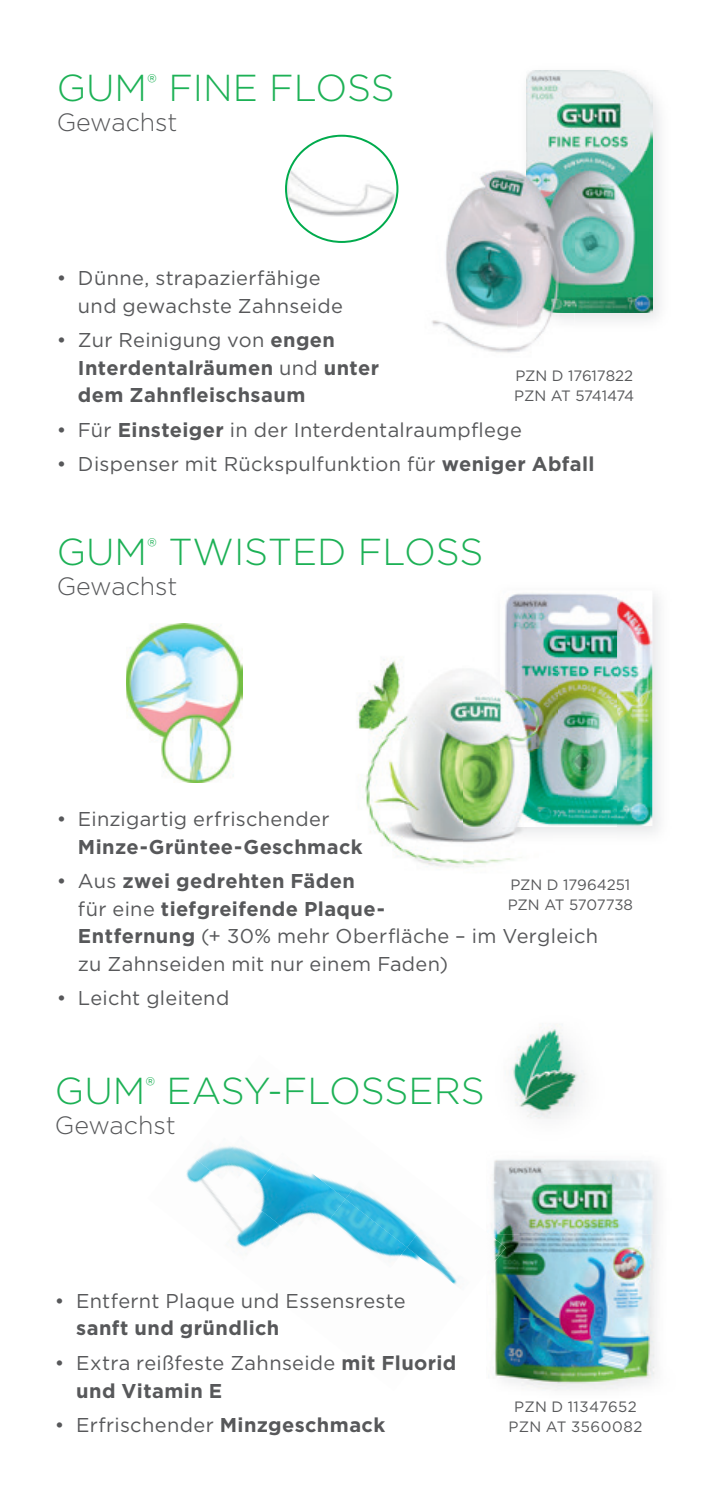
<style>
.page{position:relative;width:709px;height:1489px;background:#fff}
.page>*{position:absolute;margin:0;border:0;box-sizing:border-box;transform-origin:0 0}
.t1{font:300 37.5px "Gotham";color:#1db156}
.t2{font:300 25px "Gotham";color:#57585a}
.t3{font:20px/27.5px "Gotham";letter-spacing:.015em;color:#57585a}
.t4{font:700 20px/27.5px "Gotham";letter-spacing:.02em;color:#57585a}
.t5{font:15px/20px "Gotham";color:#57585a}
.t6{font:15px/20px "Gotham";letter-spacing:.025em;color:#57585a;text-align:center}
.s1{font-weight:400}
.s2{font-weight:700}
</style>
<div class="page">
<img style="left:186px;top:1147px;width:189px;height:51px">
<img style="left:222px;top:1146px;width:99px;height:4px">
<img style="left:214px;top:1198px;width:214px;height:50px">
<img style="left:270px;top:1246px;width:190px;height:39px">
<img style="left:616px;top:596px;width:44px;height:238px">
<img style="left:510px;top:593px;width:142px;height:233px">
<img style="left:126px;top:623px;width:117px;height:159px">
<svg style="left:285px;top:135px;width:113px;height:108px"></svg>
<img style="left:491px;top:1159px;width:168px;height:232px">
<img style="left:509px;top:1024px;width:76px;height:95px">
<img style="left:545px;top:1039px;width:5px;height:53px">
<img style="left:356px;top:659px;width:166px;height:209px">
<img style="left:491px;top:659px;width:62px;height:186px">
<img style="left:500px;top:597px;width:116px;height:229px">
<img style="left:532px;top:70px;width:128px;height:251px">
<img style="left:526px;top:71px;width:126px;height:161px">
<img style="left:574px;top:232px;width:78px;height:81px">
<img style="left:445px;top:170px;width:72px;height:140px">
<img style="left:432px;top:310px;width:111px;height:43px">
<img style="left:517px;top:172px;width:57px;height:160px">
<img style="left:526px;top:161px;width:48px;height:152px">
<h1 class="t1" style="left:57px;top:64px;width:340px">GUM<sup>®</sup> FINE FLOSS</h1>
<p class="t2" style="left:57px;top:107px;width:122px">Gewachst</p>
<p class="t3" style="left:78px;top:264px;width:266px;text-indent:-21px">• Dünne, strapazierfähige und gewachste Zahnseide</p>
<p class="t4" style="left:78px;top:326px;width:303px;text-indent:-21px"><span class="s1">• Zur Reinigung von</span> engen<br>Interdentalräumen <span class="s1">und</span> unter dem Zahnfleischsaum</p>
<p class="t3" style="left:57px;top:415px;width:466px">• Für <span class="s2">Einsteiger</span> in der Interdentalraumpflege</p>
<p class="t3" style="left:57px;top:450px;width:539px">• Dispenser mit Rückspulfunktion für <span class="s2">weniger Abfall</span></p>
<p class="t5" style="left:514px;top:365px;width:122px">PZN D 17617822<br>PZN AT 5741474</p>
<h1 class="t1" style="left:57px;top:528px;width:428px">GUM<sup>®</sup> TWISTED FLOSS</h1>
<p class="t2" style="left:57px;top:570px;width:122px">Gewachst</p>
<p class="t3" style="left:57px;top:804px;width:274px">• Einzigartig erfrischender</p>
<p class="t4" style="left:78px;top:832px;width:286px">Minze-Grüntee-Geschmack</p>
<p class="t3" style="left:78px;top:866px;width:521px;text-indent:-21px">• Aus <span class="s2">zwei gedrehten Fäden<br></span>für eine <span class="s2">tiefgreifende Plaque-<br>Entfernung</span> (+ 30% mehr Oberfläche – im Vergleich zu Zahnseiden mit nur einem Faden)</p>
<p class="t3" style="left:57px;top:984px;width:174px">• Leicht gleitend</p>
<p class="t5" style="left:508px;top:874px;width:127px">PZN D 17964251<br>PZN AT 5707738</p>
<h1 class="t1" style="left:55px;top:1067px;width:431px">GUM<sup>®</sup> EASY-FLOSSERS</h1>
<p class="t2" style="left:55px;top:1109px;width:122px">Gewachst</p>
<p class="t3" style="left:55px;top:1286px;width:352px">• Entfernt Plaque und Essensreste</p>
<p class="t4" style="left:76px;top:1314px;width:205px">sanft und gründlich</p>
<p class="t3" style="left:76px;top:1348px;width:381px;text-indent:-21px">• Extra reißfeste Zahnseide <span class="s2">mit Fluorid und Vitamin E</span></p>
<p class="t3" style="left:55px;top:1410px;width:332px">• Erfrischender <span class="s2">Minzgeschmack</span></p>
<p class="t6" style="left:508px;top:1396px;width:135px">PZN D 11347652<br>PZN AT 3560082</p>
</div>
